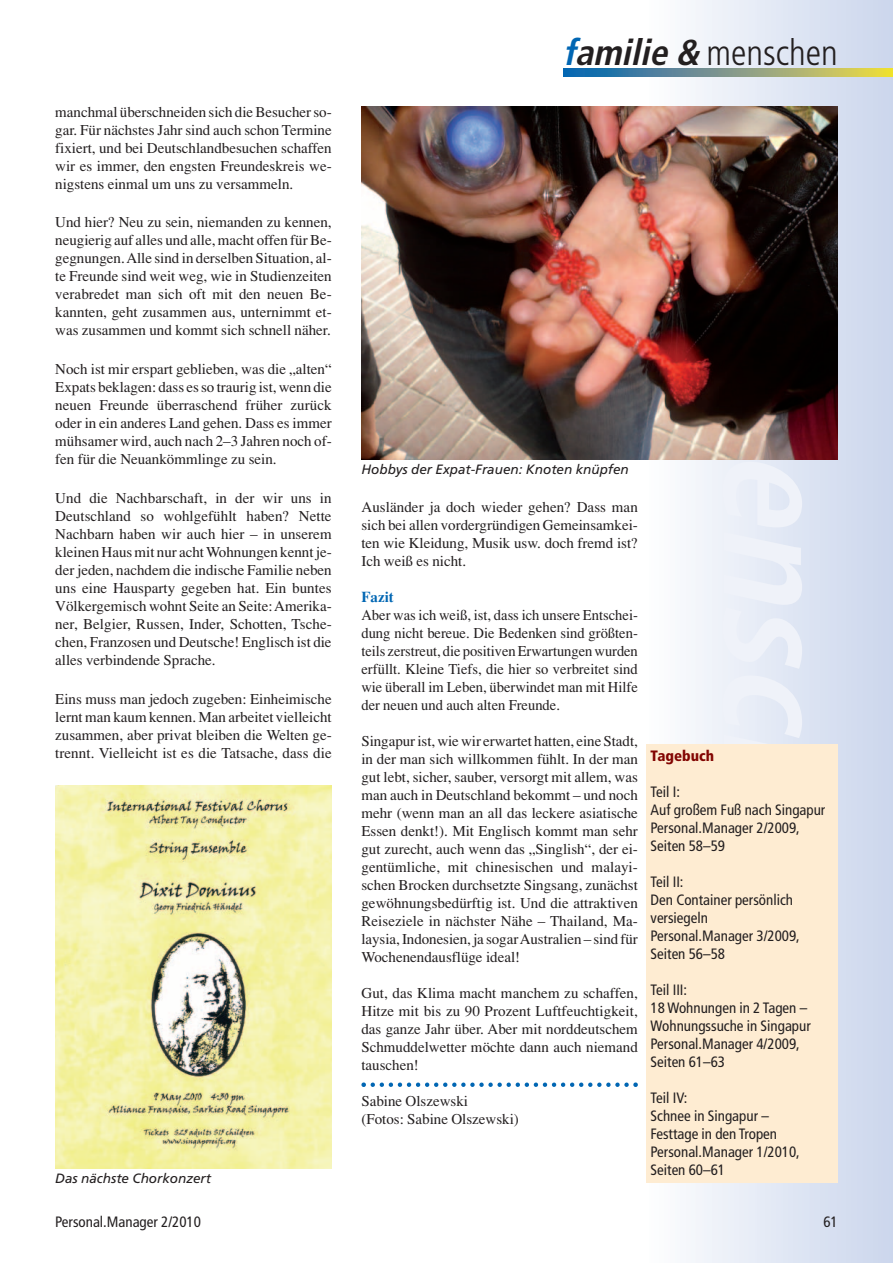
<style>
.page{position:relative;width:893px;height:1263px;background:#fff}
.page>*{position:absolute;margin:0;border:0;box-sizing:border-box;transform-origin:0 0}
.t1{font:300 condensed 36px "Frutiger";color:#231f20}
.t2{font:15px/18px "Times";color:#231f20;text-align:justify}
.t3{font:condensed 15px/18px "Frutiger";color:#231f20}
.t4{font:900 condensed 15px "Frutiger";color:#820401}
.t5{font:700 15px "Times";color:#0166b3}
.t6{font:italic 13.5px "Frutiger";color:#231f20}
.s1{font-weight:700;font-style:italic;color:#0166b3}
.s2{font-weight:700;font-style:italic}
</style>
<div class="page">
<div style="left:646px;top:0;width:247px;height:1263px;background:linear-gradient(to right,#fdfdfe,#cbd6ec)"></div>
<svg style="left:361px;top:1082px;width:277px;height:5px"></svg>
<svg style="left:563px;top:69px;width:330px;height:8px;background:#7d9b84"></svg>
<div style="left:646px;top:744px;width:192px;height:438px;background:#feecd2"></div>
<img style="left:361px;top:106px;width:477px;height:353px">
<img style="left:55px;top:785px;width:277px;height:383px">
<p class="t2" style="left:55px;top:104px;width:278px">manchmal überschneiden sich die Besucher so&shy;gar. Für nächstes Jahr sind auch schon Termine fixiert, und bei Deutschlandbesuchen schaffen wir es immer, den engsten Freundeskreis we - nigstens einmal um uns zu versammeln.</p>
<p class="t2" style="left:55px;top:215px;width:278px">Und hier? Neu zu sein, niemanden zu kennen, neugierig auf alles und alle, macht offen für Be&shy;gegnungen. Alle sind in derselben Situation, al&shy;te Freunde sind weit weg, wie in Studienzeiten verabredet man sich oft mit den neuen Be&shy;kannten, geht zusammen aus, unternimmt et&shy;was zusammen und kommt sich schnell näher.</p>
<p class="t2" style="left:55px;top:362px;width:278px">Noch ist mir erspart geblieben, was die „alten“ Expats beklagen: dass es so traurig ist, wenn die neuen Freunde überraschend früher zurück oder in ein anderes Land gehen. Dass es immer mühsamer wird, auch nach 2–3 Jahren noch of&shy;fen für die Neuankömmlinge zu sein.</p>
<p class="t2" style="left:55px;top:490px;width:278px">Und die Nachbarschaft, in der wir uns in Deutschland so wohlgefühlt haben? Nette Nachbarn haben wir auch hier – in unserem kleinen Haus mit nur acht Wohnungen kennt je&shy;der jeden, nachdem die indische Familie neben uns eine Hausparty gegeben hat. Ein buntes Völkergemisch wohnt Seite an Seite: Amerika&shy;ner, Belgier, Russen, Inder, Schotten, Tsche&shy;chen, Franzosen und Deutsche! Englisch ist die alles verbindende Sprache.</p>
<p class="t2" style="left:55px;top:691px;width:278px">Eins muss man jedoch zugeben: Einheimische lernt man kaum kennen. Man arbeitet vielleicht zusammen, aber privat bleiben die Welten ge&shy;trennt. Vielleicht ist es die Tatsache, dass die</p>
<p class="t6" style="left:55px;top:1172px;width:157px">Das nächste Chorkonzert</p>
<h1 class="t1" style="left:563px;top:38px;width:276px"><span class="s1">f</span><span class="s2">amilie &amp;</span>menschen</h1>
<p class="t6" style="left:361px;top:463px;width:269px">Hobbys der Expat-Frauen: Knoten knüpfen</p>
<p class="t2" style="left:361px;top:499px;width:278px">Ausländer ja doch wieder gehen? Dass man sich bei allen vordergründigen Gemeinsamkei&shy;ten wie Kleidung, Musik usw. doch fremd ist?<br>Ich weiß es nicht.</p>
<p class="t5" style="left:361px;top:591px;width:34px">Fazit</p>
<p class="t2" style="left:361px;top:607px;width:278px">Aber was ich weiß, ist, dass ich unsere Entschei&shy;dung nicht bereue. Die Bedenken sind größten&shy;teils zerstreut, die positiven Erwartungen wurden erfüllt. Kleine Tiefs, die hier so verbreitet sind wie überall im Leben, überwindet man mit Hilfe der neuen und auch alten Freunde.</p>
<p class="t2" style="left:361px;top:733px;width:278px">Singapur ist, wie wir erwartet hatten, eine Stadt, in der man sich willkommen fühlt. In der man gut lebt, sicher, sauber, versorgt mit allem, was man auch in Deutschland bekommt – und noch mehr (wenn man an all das leckere asiatische Essen denkt!). Mit Englisch kommt man sehr gut zurecht, auch wenn das „Singlish“, der ei&shy;gentümliche, mit chinesischen und malayi&shy;schen Brocken durchsetzte Singsang, zunächst gewöhnungsbedürftig ist. Und die attraktiven Reiseziele in nächster Nähe – Thailand, Ma&shy;laysia, Indonesien, ja sogar Australien – sind für Wochenendausflüge ideal!</p>
<p class="t2" style="left:361px;top:985px;width:278px">Gut, das Klima macht manchem zu schaffen, Hitze mit bis zu 90 Prozent Luftfeuchtigkeit, das ganze Jahr über. Aber mit norddeutschem Schmuddelwetter möchte dann auch niemand tauschen!</p>
<p class="t2" style="left:361px;top:1093px;width:159px">Sabine Olszewski<br>(Fotos: Sabine Olszewski)</p>
<p class="t4" style="left:651px;top:750px;width:65px">Tagebuch</p>
<p class="t3" style="left:651px;top:784px;width:176px">Teil I:<br>Auf großem Fuß nach Singapur<br>Personal.Manager 2/2009,<br>Seiten 58–59</p>
<p class="t3" style="left:651px;top:874px;width:151px">Teil II:<br>Den Container persönlich versiegeln<br>Personal.Manager 3/2009,<br>Seiten 56–58</p>
<p class="t3" style="left:651px;top:982px;width:162px">Teil III:<br>18 Wohnungen in 2 Tagen –<br>Wohnungssuche in Singapur<br>Personal.Manager 4/2009,<br>Seiten 61–63</p>
<p class="t3" style="left:651px;top:1090px;width:151px">Teil IV:<br>Schnee in Singapur –<br>Festtage in den Tropen<br>Personal.Manager 1/2010,<br>Seiten 60–61</p>
<p class="t3" style="left:55px;top:1214px;width:147px">Personal.Manager 2/2010</p>
<p class="t3" style="left:823px;top:1214px;width:16px">61</p>
</div>
